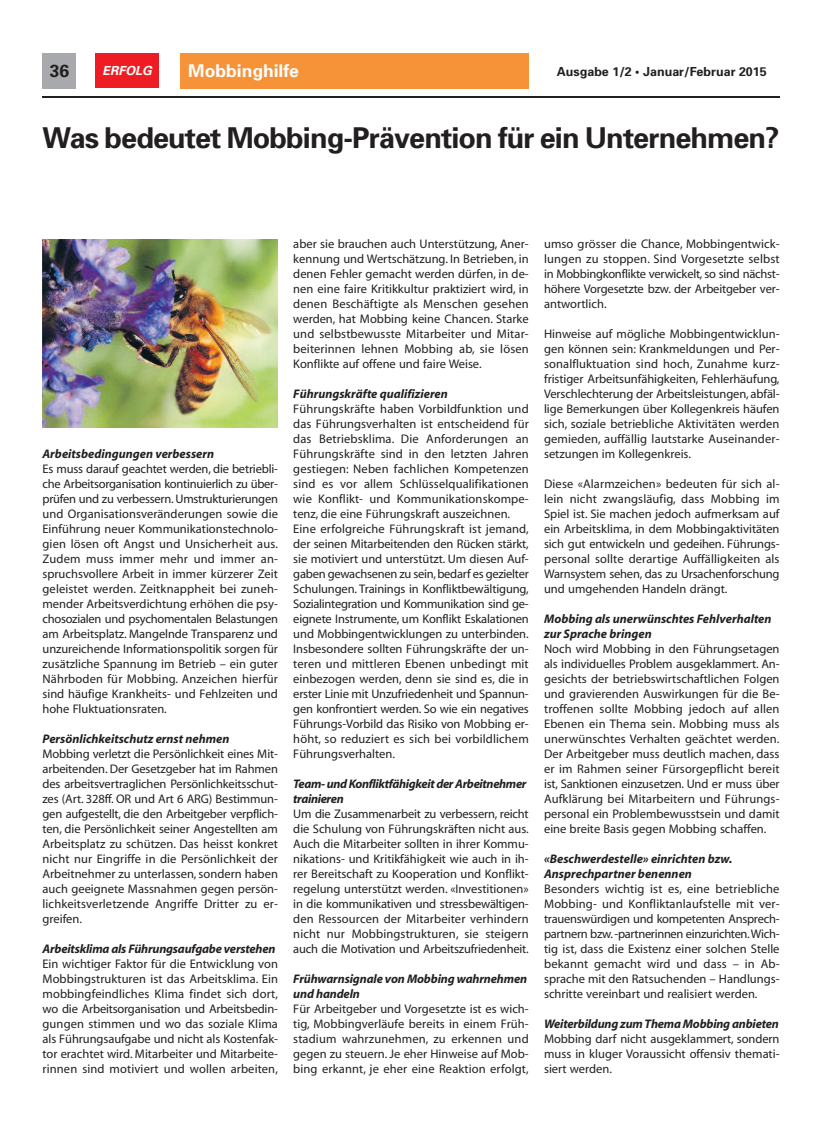
<style>
.page{position:relative;width:815px;height:1134px;background:#fff}
.page>*{position:absolute;margin:0;border:0;box-sizing:border-box;transform-origin:0 0}
.t1{font:700 28.75px "Univers";letter-spacing:-.03em;color:#231f20}
.t2{font:700 17.5px "Univers";color:#fff}
.t3{font:700 17.5px "Univers";color:#231f20}
.t4{font:12.5px/15px "Myriad";color:#231f20;text-align:justify}
.t5{font:italic 700 12.5px/15px "Myriad";letter-spacing:-.005em;color:#231f20}
.t6{font:italic 700 12.5px/15px "Myriad";letter-spacing:-.025em;color:#231f20}
.t7{font:700 12.5px "Univers";color:#231f20}
.t8{font:italic 700 12.5px "Univers";color:#fff}
</style>
<div class="page">
<div style="left:181px;top:53px;width:348px;height:36px;background:#f69238"></div>
<div style="left:43px;top:53px;width:33px;height:36px;background:#a8a9ad"></div>
<div style="left:96px;top:53px;width:63px;height:35px;background:#ee1d23"></div>
<hr style="left:43px;top:96px;width:737px;height:1px;background:#231f20">
<img style="left:43px;top:239px;width:235px;height:188px">
<h2 class="t3" style="left:50px;top:65px;width:21px">36</h2>
<p class="t8" style="left:103px;top:66px;width:51px">ERFOLG</p>
<h2 class="t2" style="left:188px;top:64px;width:112px">Mobbinghilfe</h2>
<p class="t7" style="left:557px;top:67px;width:211px">Ausgabe 1/2 • Januar/Februar 2015</p>
<h1 class="t1" style="left:43px;top:128px;width:739px">Was bedeutet Mobbing-Prävention für ein Unternehmen?</h1>
<p class="t5" style="left:43px;top:447px;width:173px">Arbeitsbedingungen verbessern</p>
<p class="t4" style="left:43px;top:462px;width:237px">Es muss darauf geachtet werden, die betriebli&shy;che Arbeitsorganisation kontinuierlich zu über&shy;prüfen und zu verbessern. Umstrukturierungen und Organisationsveränderungen sowie die Einführung neuer Kommunikationstechnolo&shy;gien lösen oft Angst und Unsicherheit aus.<br>Zudem muss immer mehr und immer an&shy;spruchsvollere Arbeit in immer kürzerer Zeit geleistet werden. Zeitknappheit bei zuneh&shy;mender Arbeitsverdichtung erhöhen die psy&shy;chosozialen und psychomentalen Belastungen am Arbeitsplatz. Mangelnde Transparenz und unzureichende Informationspolitik sorgen für zusätzliche Spannung im Betrieb – ein guter Nährboden für Mobbing. Anzeichen hierfür sind häufige Krankheits- und Fehlzeiten und hohe Fluktuationsraten.</p>
<p class="t5" style="left:43px;top:732px;width:188px">Persönlichkeitschutz ernst nehmen</p>
<p class="t4" style="left:43px;top:747px;width:237px">Mobbing verletzt die Persönlichkeit eines Mit&shy;arbeitenden. Der Gesetzgeber hat im Rahmen des arbeitsvertraglichen Persönlichkeitsschut&shy;zes (Art. 328ff. OR und Art 6 ARG) Bestimmun&shy;gen aufgestellt, die den Arbeitgeber verpflich&shy;ten, die Persönlichkeit seiner Angestellten am Arbeitsplatz zu schützen. Das heisst konkret nicht nur Eingriffe in die Persönlichkeit der Arbeitnehmer zu unterlassen, sondern haben auch geeignete Massnahmen gegen persön&shy;lichkeitsverletzende Angriffe Dritter zu er&shy;greifen.</p>
<p class="t5" style="left:43px;top:942px;width:235px">Arbeitsklima als Führungsaufgabe verstehen</p>
<p class="t4" style="left:43px;top:957px;width:237px">Ein wichtiger Faktor für die Entwicklung von Mobbingstrukturen ist das Arbeitsklima. Ein mobbingfeindliches Klima findet sich dort, wo die Arbeitsorganisation und Arbeitsbedin&shy;gungen stimmen und wo das soziale Klima als Führungsaufgabe und nicht als Kostenfak&shy;tor erachtet wird. Mitarbeiter und Mitarbeite&shy;rinnen sind motiviert und wollen arbeiten,</p>
<p class="t4" style="left:293px;top:237px;width:237px">aber sie brauchen auch Unterstützung, Aner&shy;kennung und Wertschätzung. In Betrieben, in denen Fehler gemacht werden dürfen, in de&shy;nen eine faire Kritikkultur praktiziert wird, in denen Beschäftigte als Menschen gesehen werden, hat Mobbing keine Chancen. Starke und selbstbewusste Mitarbeiter und Mitar&shy;beiterinnen lehnen Mobbing ab, sie lösen Konflikte auf offene und faire Weise.</p>
<p class="t5" style="left:293px;top:387px;width:156px">Führungskräfte qualifizieren</p>
<p class="t4" style="left:293px;top:402px;width:237px;text-align:left">Führungskräfte haben Vorbildfunktion und das Führungsverhalten ist entscheidend für das Betriebsklima. Die Anforderungen an Führungskräfte sind in den letzten Jahren gestiegen: Neben fachlichen Kompetenzen sind es vor allem Schlüsselqualifikationen wie Konflikt- und Kommunikationskompe&shy;tenz, die eine Führungskraft auszeichnen.<br>Eine erfolgreiche Führungskraft ist jemand, der seinen Mitarbeitenden den Rücken stärkt, sie motiviert und unterstützt. Um diesen Auf&shy;gaben gewachsenen zu sein,bedarf es gezielter Schulungen. Trainings in Konfliktbewältigung, Sozialintegration und Kommunikation sind ge&shy;eignete Instrumente, um Konflikt Eskalationen und Mobbingentwicklungen zu unterbinden.<br>Insbesondere sollten Führungskräfte der un&shy;teren und mittleren Ebenen unbedingt mit einbezogen werden, denn sie sind es, die in erster Linie mit Unzufriedenheit und Spannun&shy;gen konfrontiert werden. So wie ein negatives Führungs-Vorbild das Risiko von Mobbing er&shy;höht, so reduziert es sich bei vorbildlichem Führungsverhalten.</p>
<p class="t6" style="left:293px;top:777px;width:235px">Team- und Konfliktfähigkeit der Arbeitnehmer trainieren</p>
<p class="t4" style="left:293px;top:807px;width:237px">Um die Zusammenarbeit zu verbessern, reicht die Schulung von Führungskräften nicht aus.<br>Auch die Mitarbeiter sollten in ihrer Kommu&shy;nikations- und Kritikfähigkeit wie auch in ih&shy;rer Bereitschaft zu Kooperation und Konflikt&shy;regelung unterstützt werden. «Investitionen» in die kommunikativen und stressbewältigen&shy;den Ressourcen der Mitarbeiter verhindern nicht nur Mobbingstrukturen, sie steigern auch die Motivation und Arbeitszufriedenheit.</p>
<p class="t5" style="left:293px;top:972px;width:235px">Frühwarnsignale von Mobbing wahrnehmen und handeln</p>
<p class="t4" style="left:293px;top:1002px;width:237px">Für Arbeitgeber und Vorgesetzte ist es wich&shy;tig, Mobbingverläufe bereits in einem Früh&shy;stadium wahrzunehmen, zu erkennen und gegen zu steuern. Je eher Hinweise auf Mob&shy;bing erkannt, je eher eine Reaktion erfolgt,</p>
<p class="t4" style="left:544px;top:237px;width:237px">umso grösser die Chance, Mobbingentwick&shy;lungen zu stoppen. Sind Vorgesetzte selbst in Mobbingkonflikte verwickelt, so sind nächst&shy;höhere Vorgesetzte bzw. der Arbeitgeber ver&shy;antwortlich.</p>
<p class="t4" style="left:544px;top:327px;width:237px">Hinweise auf mögliche Mobbingentwicklun&shy;gen können sein: Krankmeldungen und Per&shy;sonalfluktuation sind hoch, Zunahme kurz&shy;fristiger Arbeitsunfähigkeiten, Fehlerhäufung, Verschlechterung der Arbeitsleistungen, abfäl&shy;lige Bemerkungen über Kollegenkreis häufen sich, soziale betriebliche Aktivitäten werden gemieden, auffällig lautstarke Auseinander&shy;setzungen im Kollegenkreis.</p>
<p class="t4" style="left:544px;top:477px;width:237px">Diese «Alarmzeichen» bedeuten für sich al&shy;lein nicht zwangsläufig, dass Mobbing im Spiel ist. Sie machen jedoch aufmerksam auf ein Arbeitsklima, in dem Mobbingaktivitäten sich gut entwickeln und gedeihen. Führungs&shy;personal sollte derartige Auffälligkeiten als Warnsystem sehen, das zu Ursachenforschung und umgehenden Handeln drängt.</p>
<p class="t5" style="left:544px;top:612px;width:229px">Mobbing als unerwünschtes Fehlverhalten zur Sprache bringen</p>
<p class="t4" style="left:544px;top:642px;width:237px">Noch wird Mobbing in den Führungsetagen als individuelles Problem ausgeklammert. An&shy;gesichts der betriebswirtschaftlichen Folgen und gravierenden Auswirkungen für die Be&shy;troffenen sollte Mobbing jedoch auf allen Ebenen ein Thema sein. Mobbing muss als unerwünschtes Verhalten geächtet werden.<br>Der Arbeitgeber muss deutlich machen, dass er im Rahmen seiner Fürsorgepflicht bereit ist, Sanktionen einzusetzen. Und er muss über Aufklärung bei Mitarbeitern und Führungs&shy;personal ein Problembewusstsein und damit eine breite Basis gegen Mobbing schaffen.</p>
<p class="t5" style="left:544px;top:852px;width:190px">«Beschwerdestelle» einrichten bzw.<br>Ansprechpartner benennen</p>
<p class="t4" style="left:544px;top:882px;width:237px">Besonders wichtig ist es, eine betriebliche Mobbing- und Konfliktanlaufstelle mit ver&shy;trauenswürdigen und kompetenten Ansprech&shy;partnern bzw.-partnerinnen einzurichten.Wich&shy;tig ist, dass die Existenz einer solchen Stelle bekannt gemacht wird und dass – in Ab&shy;sprache mit den Ratsuchenden – Handlungs&shy;schritte vereinbart und realisiert werden.</p>
<p class="t5" style="left:544px;top:1017px;width:236px">Weiterbildung zum Thema Mobbing anbieten</p>
<p class="t4" style="left:544px;top:1032px;width:237px">Mobbing darf nicht ausgeklammert, sondern muss in kluger Voraussicht offensiv themati&shy;siert werden.</p>
</div>
